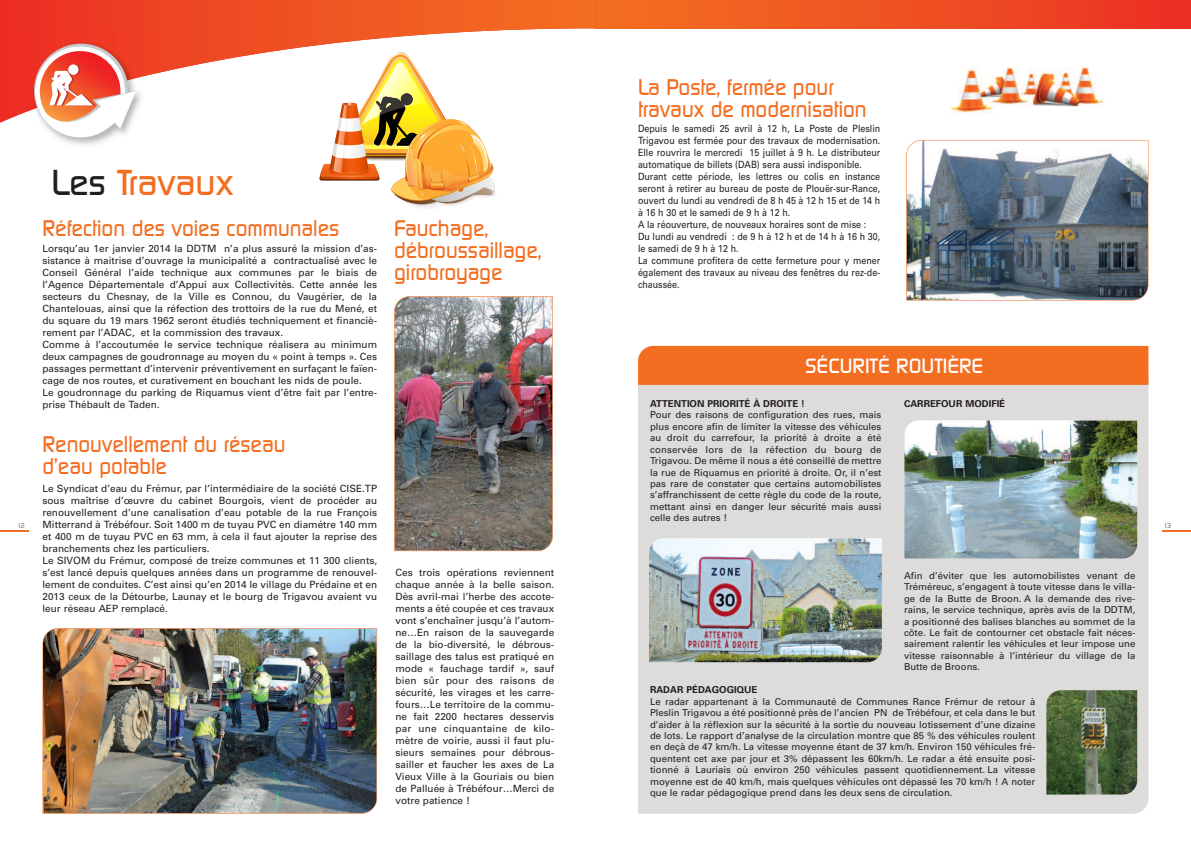
<style>
.page{position:relative;width:1191px;height:842px;background:#fff}
.page>*{position:absolute;margin:0;border:0;box-sizing:border-box;transform-origin:0 0}
.t1{font:500 35px "Digital";letter-spacing:-.005em;color:#f36e21}
.t2{font:500 22px/22px "Digital";color:#f36e21;scale:.93 1}
.t3{font:500 20px "Digital";color:#fff}
.t4{font:10px/12px "Univers";color:#231f20}
.t5{font:10px/12px "Univers";color:#231f20;scale:.89 1}
.t6{font:9.6px/11.5px "Univers";color:#231f20;text-align:justify}
.t7{font:700 9.6px "Univers";color:#231f20}
.t8{font:500 7px "Digital";color:#84827e}
.s1{color:#231f20}
</style>
<div class="page">
<svg style="left:319px;top:129px;width:177px;height:79px"></svg>
<img style="left:394px;top:296px;width:159px;height:255px">
<img style="left:951px;top:67px;width:153px;height:47px">
<img style="left:43px;top:628px;width:334px;height:186px">
<div style="left:595px;top:0;width:596px;height:28px;background:linear-gradient(to right,#f47121,#eb3124)"></div>
<svg style="left:0;top:0;width:595px;height:129px"></svg>
<img style="left:24px;top:113px;width:131px;height:32px">
<img style="left:24px;top:29px;width:131px;height:84px">
<div style="left:34px;top:44px;width:94px;height:94px;background:#c5cacd;border-radius:50%"></div>
<svg style="left:35px;top:46px;width:90px;height:90px"></svg>
<svg style="left:40px;top:51px;width:80px;height:81px"></svg>
<div style="left:70px;top:65px;width:10px;height:10px;background:#c22d28;border-radius:50%"></div>
<div style="left:68px;top:64px;width:11px;height:11px;background:#fff;border-radius:50%"></div>
<svg style="left:35px;top:71px;width:101px;height:66px;background:#f1b8a9"></svg>
<svg style="left:0;top:531px;width:28px;height:1px"></svg>
<svg style="left:1162px;top:531px;width:29px;height:1px"></svg>
<img style="left:906px;top:140px;width:242px;height:160px">
<div style="left:638px;top:385px;width:510px;height:429px;background:#dddcdb"></div>
<img style="left:649px;top:538px;width:233px;height:124px">
<img style="left:904px;top:420px;width:233px;height:139px">
<img style="left:1046px;top:690px;width:91px;height:105px">
<div style="left:638px;top:346px;width:510px;height:39px;background:#f36e21"></div>
<h2 class="t2" style="left:638px;top:77px;width:247px">La Poste, fermée pour travaux de modernisation</h2>
<p class="t5" style="left:638px;top:123px;width:274px">Depuis le samedi 25 avril à 12 h, La Poste de Pleslin Trigavou est fermée pour des travaux de modernisation.<br>Elle rouvrira le mercredi 15 juillet à 9 h. Le distributeur automatique de billets (DAB) sera aussi indisponible.<br>Durant cette période, les lettres ou colis en instance seront à retirer au bureau de poste de Plouër-sur-Rance, ouvert du lundi au vendredi de 8 h 45 à 12 h 15 et de 14 h à 16 h 30 et le samedi de 9 h à 12 h.<br>A la réouverture, de nouveaux horaires sont de mise :<br>Du lundi au vendredi : de 9 h à 12 h et de 14 h à 16 h 30, le samedi de 9 h à 12 h.<br>La commune profitera de cette fermeture pour y mener également des travaux au niveau des fenêtres du rez-de&shy;chaussée.</p>
<h1 class="t1" style="left:52px;top:163px;width:183px"><span class="s1">Les</span> Travaux</h1>
<h2 class="t2" style="left:43px;top:217px;width:320px">Réfection des voies communales</h2>
<p class="t4" style="left:43px;top:243px;width:336px">Lorsqu’au 1er janvier 2014 la DDTM n’a plus assuré la mission d’as&shy;sistance à maitrise d’ouvrage la municipalité a contractualisé avec le Conseil Général l’aide technique aux communes par le biais de l’Agence Départementale d’Appui aux Collectivités. Cette année les secteurs du Chesnay, de la Ville es Connou, du Vaugérier, de la Chantelouas, ainsi que la réfection des trottoirs de la rue du Mené, et du square du 19 mars 1962 seront étudiés techniquement et financiè&shy;rement par l’ADAC, et la commission des travaux.<br>Comme à l’accoutumée le service technique réalisera au minimum deux campagnes de goudronnage au moyen du « point à temps ». Ces passages permettant d’intervenir préventivement en surfaçant le faïen&shy;cage de nos routes, et curativement en bouchant les nids de poule.<br>Le goudronnage du parking de Riquamus vient d’être fait par l’entre&shy;prise Thébault de Taden.</p>
<h2 class="t2" style="left:43px;top:434px;width:263px">Renouvellement du réseau d’eau potable</h2>
<p class="t4" style="left:43px;top:483px;width:336px">Le Syndicat d’eau du Frémur, par l’intermédiaire de la société CISE.TP sous maîtrise d’œuvre du cabinet Bourgois, vient de procéder au renouvellement d’une canalisation d’eau potable de la rue François Mitterrand à Trébéfour. Soit 1400 m de tuyau PVC en diamétre 140 mm et 400 m de tuyau PVC en 63 mm, à cela il faut ajouter la reprise des branchements chez les particuliers.<br>Le SIVOM du Frémur, composé de treize communes et 11 300 clients, s’est lancé depuis quelques années dans un programme de renouvel&shy;lement de conduites. C’est ainsi qu’en 2014 le village du Prédaine et en 2013 ceux de la Détourbe, Launay et le bourg de Trigavou avaient vu leur réseau AEP remplacé.</p>
<h2 class="t2" style="left:394px;top:217px;width:160px">Fauchage, débroussaillage, girobroyage</h2>
<h3 class="t3" style="left:805px;top:355px;width:179px">SÉCURITÉ ROUTIÈRE</h3>
<p class="t7" style="left:650px;top:400px;width:156px">ATTENTION PRIORITÉ À DROITE !</p>
<p class="t6" style="left:650px;top:410px;width:233px">Pour des raisons de configuration des rues, mais plus encore afin de limiter la vitesse des véhicules au droit du carrefour, la priorité à droite a été conservée lors de la réfection du bourg de Trigavou. De même il nous a été conseillé de mettre la rue de Riquamus en priorité à droite. Or, il n’est pas rare de constater que certains automobilistes s’affranchissent de cette règle du code de la route, mettant ainsi en danger leur sécurité mais aussi celle des autres !</p>
<p class="t7" style="left:904px;top:400px;width:103px">CARREFOUR MODIFIÉ</p>
<p class="t8" style="left:17px;top:521px;width:9px">12</p>
<p class="t8" style="left:1163px;top:521px;width:9px">13</p>
<p class="t4" style="left:395px;top:567px;width:160px;text-align:justify">Ces trois opérations reviennent chaque année à la belle saison.<br>Dès avril-mai l’herbe des accote&shy;ments a été coupée et ces travaux vont s’enchaîner jusqu’à l’autom&shy;ne…En raison de la sauvegarde de la bio-diversité, le débrous&shy;saillage des talus est pratiqué en mode « fauchage tardif », sauf bien sûr pour des raisons de sécurité, les virages et les carre&shy;fours…Le territoire de la commu&shy;ne fait 2200 hectares desservis par une cinquantaine de kilo&shy;mètre de voirie, aussi il faut plu&shy;sieurs semaines pour débrous&shy;sailler et faucher les axes de La Vieux Ville à la Gouriais ou bien de Palluée à Trébéfour…Merci de votre patience !</p>
<p class="t6" style="left:904px;top:570px;width:233px">Afin d’éviter que les automobilistes venant de Tréméreuc, s’engagent à toute vitesse dans le villa&shy;ge de la Butte de Broon. A la demande des rive&shy;rains, le service technique, après avis de la DDTM, a positionné des balises blanches au sommet de la côte. Le fait de contourner cet obstacle fait néces&shy;sairement ralentir les véhicules et leur impose une vitesse raisonnable à l’intérieur du village de la Butte de Broons.</p>
<p class="t7" style="left:650px;top:686px;width:109px">RADAR PÉDAGOGIQUE</p>
<p class="t6" style="left:650px;top:696px;width:387px">Le radar appartenant à la Communauté de Communes Rance Frémur de retour à Pleslin Trigavou a été positionné près de l’ancien PN de Trébéfour, et cela dans le but d’aider à la réflexion sur la sécurité à la sortie du nouveau lotissement d’une dizaine de lots. Le rapport d’analyse de la circulation montre que 85 % des véhicules roulent en deçà de 47 km/h. La vitesse moyenne étant de 37 km/h. Environ 150 véhicules fré&shy;quentent cet axe par jour et 3% dépassent les 60km/h. Le radar a été ensuite posi&shy;tionné à Lauriais où environ 250 véhicules passent quotidiennement. La vitesse moyenne est de 40 km/h, mais quelques véhicules ont dépassé les 70 km/h ! A noter que le radar pédagogique prend dans les deux sens de circulation.</p>
</div>
